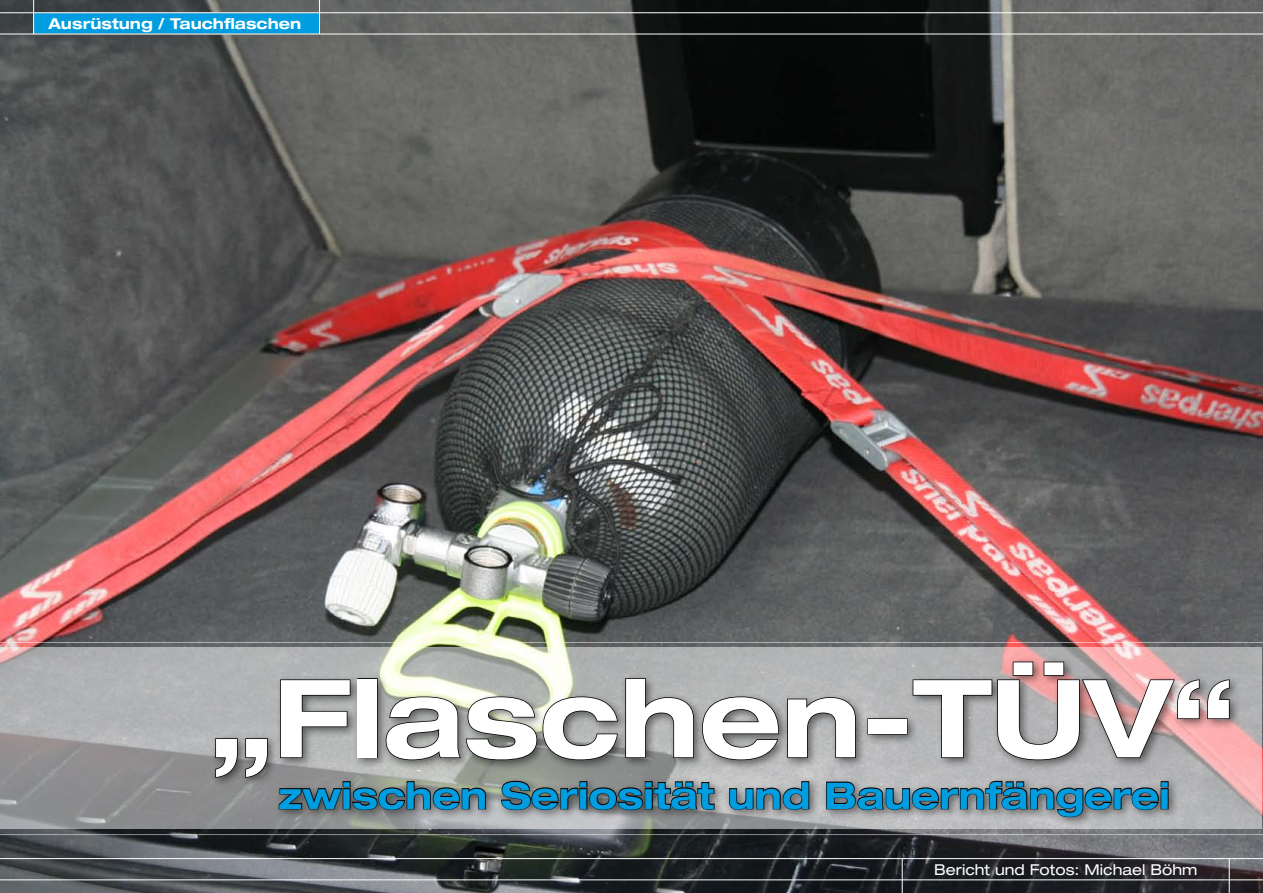
<style>
.page{position:relative;width:1263px;height:893px;background:#fff}
.page>*{position:absolute;margin:0;border:0;box-sizing:border-box;transform-origin:0 0}
.t1{font:700 expanded 108px "Helvetica Neue";color:#fff}
.t2{font:700 expanded 36.75px "Helvetica Neue";color:#009ee0}
.t3{font:expanded 15px "Helvetica Neue";color:#fff}
.t4{font:700 expanded 15px "Helvetica Neue";color:#fff}
</style>
<div class="page">
<img style="left:0;top:0;width:1263px;height:893px">
<svg style="left:0;top:647px;width:1262px;height:182px;fill:#aeafb0"></svg>
<div style="left:274px;top:775px;width:985px;height:83px;background:#000;opacity:.5"></div>
<svg style="left:825px;top:814px;width:344px;height:4px"></svg>
<div style="left:210px;top:656px;width:1053px;height:158px;background:#000;opacity:.5"></div>
<svg style="left:215px;top:737px;width:53px;height:42px"></svg>
<svg style="left:279px;top:679px;width:72px;height:80px"></svg>
<div style="left:357px;top:678px;width:21px;height:80px;border:2px solid #000"></div>
<svg style="left:385px;top:677px;width:310px;height:84px"></svg>
<svg style="left:701px;top:696px;width:79px;height:65px"></svg>
<svg style="left:786px;top:696px;width:70px;height:63px"></svg>
<div style="left:867px;top:718px;width:40px;height:16px;border:2px solid #000"></div>
<svg style="left:912px;top:661px;width:318px;height:100px"></svg>
<hr style="left:33px;top:0;width:1px;height:34px;background:#fff">
<hr style="left:902px;top:859px;width:1px;height:34px;background:#fff">
<hr style="left:319px;top:0;width:1px;height:34px;background:#fff">
<hr style="left:1229px;top:859px;width:1px;height:34px;background:#fff">
<svg style="left:0;top:12px;width:1263px;height:22px"></svg>
<hr style="left:0;top:834px;width:1263px;height:1px;background:#fff">
<hr style="left:0;top:642px;width:1263px;height:1px;background:#fff">
<svg style="left:0;top:858px;width:1263px;height:22px"></svg>
<p class="t4" style="left:48px;top:14px;width:254px">Ausrüstung / Tauchflaschen</p>
<h1 class="t1" style="left:210px;top:651px;width:1027px">„Flaschen-TÜV“</h1>
<p class="t2" style="left:279px;top:772px;width:893px">zwischen Seriosität und Bauernfängerei</p>
<p class="t3" style="left:934px;top:860px;width:265px">Bericht und Fotos: Michael Böhm</p>
</div>
